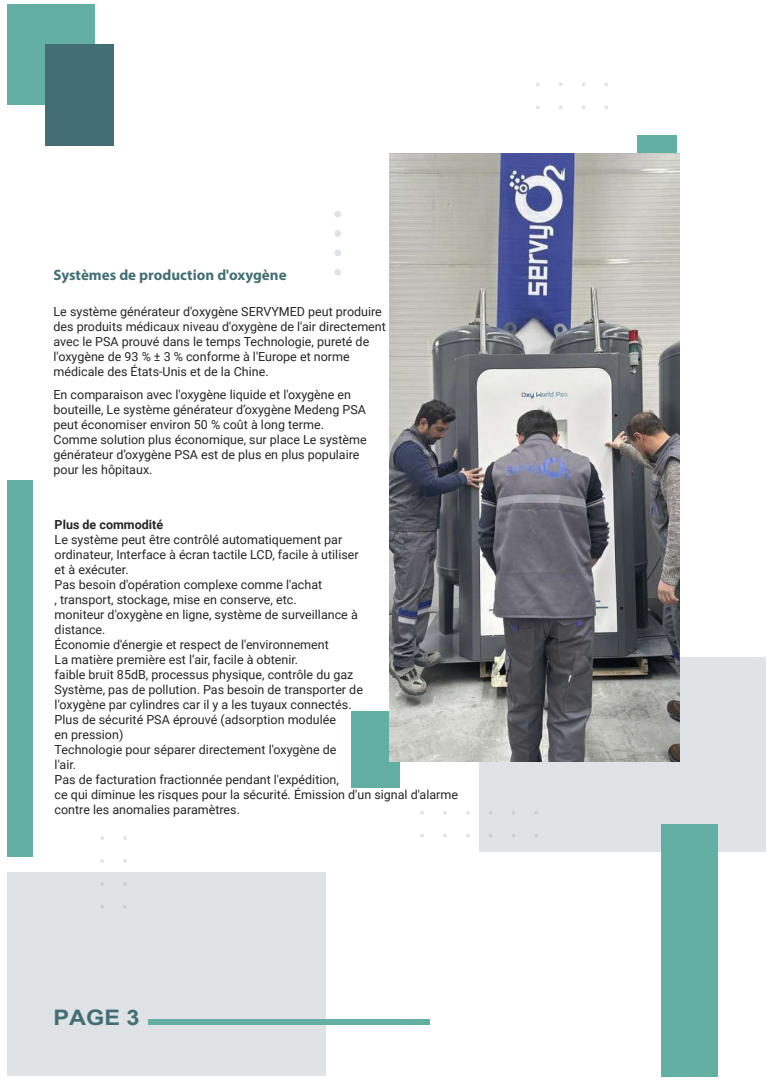
<style>
.page{position:relative;width:773px;height:1081px;background:#fff}
.page>*{position:absolute;margin:0;border:0;box-sizing:border-box;transform-origin:0 0}
.t1{font:700 21.38px "Arial";color:#436f74;scale:1.1 1}
.t2{font:700 15px "Myriad Pro";color:#436f74}
.t3{font:12.5px/15px "Roboto";color:#272525}
.t4{font:700 12.5px "Roboto";color:#272525}
</style>
<div class="page">
<div style="left:479px;top:657px;width:286px;height:195px;background:#e0e3e6"></div>
<div style="left:7px;top:872px;width:319px;height:204px;background:#e0e3e6"></div>
<div style="left:351px;top:712px;width:48px;height:76px;background:#64afa4"></div>
<div style="left:637px;top:135px;width:40px;height:217px;background:#64afa4"></div>
<div style="left:661px;top:824px;width:56px;height:252px;background:#64afa4"></div>
<div style="left:7px;top:480px;width:25px;height:376px;background:#64afa4"></div>
<div style="left:148px;top:1019px;width:281px;height:5px;background:#64afa4"></div>
<div style="left:7px;top:5px;width:88px;height:100px;background:#64afa4"></div>
<div style="left:45px;top:44px;width:68px;height:102px;background:#436f74"></div>
<svg style="left:420px;top:834px;width:4px;height:3px"></svg>
<svg style="left:443px;top:834px;width:4px;height:3px"></svg>
<svg style="left:123px;top:836px;width:4px;height:4px"></svg>
<svg style="left:123px;top:859px;width:4px;height:4px"></svg>
<svg style="left:123px;top:882px;width:4px;height:4px"></svg>
<svg style="left:100px;top:836px;width:4px;height:4px"></svg>
<svg style="left:100px;top:859px;width:4px;height:4px"></svg>
<svg style="left:100px;top:882px;width:4px;height:4px"></svg>
<div style="left:334px;top:211px;width:7px;height:6px;background:#e0e3e6;border-radius:50%"></div>
<div style="left:334px;top:230px;width:7px;height:7px;background:#e0e3e6;border-radius:50%"></div>
<div style="left:334px;top:250px;width:7px;height:6px;background:#e0e3e6;border-radius:50%"></div>
<div style="left:334px;top:269px;width:7px;height:7px;background:#e0e3e6;border-radius:50%"></div>
<img style="left:389px;top:154px;width:290px;height:607px">
<p class="t2" style="left:54px;top:265px;width:234px">Systèmes de production d'oxygène</p>
<p class="t3" style="left:54px;top:304px;width:334px">Le système générateur d'oxygène SERVYMED peut produire des produits médicaux niveau d'oxygène de l'air directement avec le PSA prouvé dans le temps Technologie, pureté de l'oxygène de 93 % ± 3 % conforme à l'Europe et norme médicale des États-Unis et de la Chine.</p>
<p class="t3" style="left:54px;top:386px;width:314px">En comparaison avec l'oxygène liquide et l'oxygène en bouteille, Le système générateur d’oxygène Medeng PSA peut économiser environ 50 % coût à long terme.<br>Comme solution plus économique, sur place Le système générateur d’oxygène PSA est de plus en plus populaire pour les hôpitaux.</p>
<p class="t4" style="left:55px;top:515px;width:110px">Plus de commodité</p>
<p class="t3" style="left:55px;top:531px;width:405px">Le système peut être contrôlé automatiquement par<br>ordinateur, Interface à écran tactile LCD, facile à utiliser<br>et à exécuter.<br>Pas besoin d'opération complexe comme l'achat<br>, transport, stockage, mise en conserve, etc.<br>moniteur d'oxygène en ligne, système de surveillance à<br>distance.<br>Économie d'énergie et respect de l'environnement<br>La matière première est l’air, facile à obtenir.<br>faible bruit 85dB, processus physique, contrôle du gaz<br>Système, pas de pollution. Pas besoin de transporter de<br>l'oxygène par cylindres car il y a les tuyaux connectés.<br>Plus de sécurité PSA éprouvé (adsorption modulée<br>en pression)<br>Technologie pour séparer directement l'oxygène de<br>l'air.<br>Pas de facturation fractionnée pendant l'expédition,<br>ce qui diminue les risques pour la sécurité. Émission d'un signal d'alarme contre les anomalies paramètres.</p>
<h1 class="t1" style="left:54px;top:1003px;width:80px">PAGE 3</h1>
</div>
